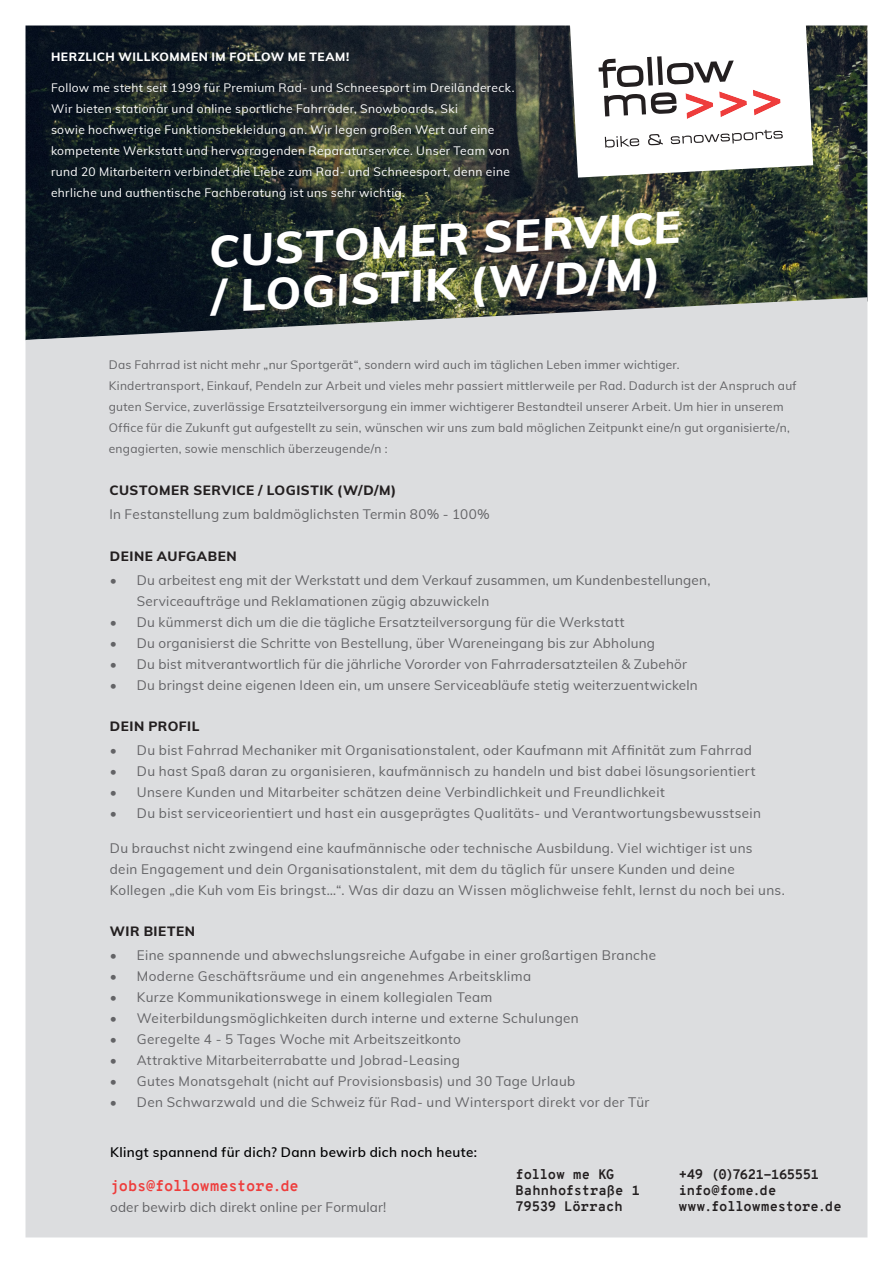
<style>
.page{position:relative;width:893px;height:1263px;background:#fff}
.page>*{position:absolute;margin:0;border:0;box-sizing:border-box;transform-origin:0 0}
.t1{font:italic 800 45px "Muli";color:#fff}
.t2{font:700 15px "Overpass Mono";letter-spacing:-.02em;color:#ee3d3c}
.Detailtext{font:13.5px/21px "Muli";letter-spacing:.025em;color:#636366}
.t3{font:700 13.5px "Overpass Mono";letter-spacing:-.015em;color:#231f20}
.Detailtext-2{font:800 13.5px "Muli";letter-spacing:.04em;color:#231f20}
.Detailtext-3{font:600 13.5px "Muli";letter-spacing:.025em;color:#000001}
.t4{font:700 13.5px "Overpass Mono";letter-spacing:.01em;color:#231f20}
.Detailtext-4{font:12px/21px "Muli";letter-spacing:.02em;color:#636366}
.Detailtext-5{font:12px/21px "Muli";letter-spacing:.03em;color:#fff}
.Detailtext-6{font:800 12px "Muli";letter-spacing:.04em;color:#fff}
</style>
<div class="page">
<img style="left:26px;top:26px;width:841px;height:271px">
<div style="left:26px;top:297px;width:841px;height:940px;background:#dcdddf"></div>
<svg style="left:569px;top:25px;width:244px;height:153px"></svg>
<p class="Detailtext-6" style="left:51px;top:48px;width:300px">HERZLICH WILLKOMMEN IM FOLLOW ME TEAM!</p>
<p class="Detailtext-5" style="left:51px;top:77px;width:465px">Follow me steht seit 1999 für Premium Rad- und Schneesport im Dreiländereck.<br>Wir bieten stationär und online sportliche Fahrräder, Snowboards, Ski</p>
<p class="Detailtext-5" style="left:51px;top:119px;width:445px">sowie hochwertige Funktionsbekleidung an. Wir legen großen Wert auf eine</p>
<p class="Detailtext-5" style="left:51px;top:140px;width:460px;text-align:justify">kompetente Werkstatt und hervorragenden Reparaturservice. Unser Team von rund 20 Mitarbeitern verbindet die Liebe zum Rad- und Schneesport, denn eine ehrliche und authentische Fachberatung ist uns sehr wichtig.</p>
<p class="t1" style="left:207px;top:219px;width:473px;rotate:-3deg">CUSTOMER SERVICE</p>
<p class="t1" style="left:210px;top:264px;width:451px;rotate:-3deg">/ LOGISTIK (W/D/M)</p>
<p class="Detailtext-4" style="left:109px;top:354px;width:572px">Das Fahrrad ist nicht mehr „nur Sportgerät“, sondern wird auch im täglichen Leben immer wichtiger.</p>
<p class="Detailtext-4" style="left:109px;top:375px;width:689px">Kindertransport, Einkauf, Pendeln zur Arbeit und vieles mehr passiert mittlerweile per Rad. Dadurch ist der Anspruch auf guten Service, zuverlässige Ersatzteilversorgung ein immer wichtigerer Bestandteil unserer Arbeit. Um hier in unserem Office für die Zukunft gut aufgestellt zu sein, wünschen wir uns zum bald möglichen Zeitpunkt eine/n gut organisierte/n, engagierten, sowie menschlich überzeugende/n :</p>
<p class="Detailtext-2" style="left:109px;top:480px;width:288px">CUSTOMER SERVICE / LOGISTIK (W/D/M)</p>
<p class="Detailtext" style="left:109px;top:503px;width:382px">In Festanstellung zum baldmöglichsten Termin 80% - 100%</p>
<p class="Detailtext-2" style="left:110px;top:546px;width:128px">DEINE AUFGABEN</p>
<p class="Detailtext" style="left:137px;top:569px;width:575px;text-indent:-27px">• Du arbeitest eng mit der Werkstatt und dem Verkauf zusammen, um Kundenbestellungen,<br>Serviceaufträge und Reklamationen zügig abzuwickeln</p>
<p class="Detailtext" style="left:110px;top:611px;width:516px">• Du kümmerst dich um die die tägliche Ersatzteilversorgung für die Werkstatt</p>
<p class="Detailtext" style="left:110px;top:632px;width:547px">• Du organisierst die Schritte von Bestellung, über Wareneingang bis zur Abholung</p>
<p class="Detailtext" style="left:110px;top:653px;width:579px">• Du bist mitverantwortlich für die jährliche Vororder von Fahrradersatzteilen &amp; Zubehör</p>
<p class="Detailtext" style="left:110px;top:674px;width:589px">• Du bringst deine eigenen Ideen ein, um unsere Serviceabläufe stetig weiterzuentwickeln</p>
<p class="Detailtext-2" style="left:110px;top:716px;width:91px">DEIN PROFIL</p>
<p class="Detailtext" style="left:110px;top:739px;width:644px">• Du bist Fahrrad Mechaniker mit Organisationstalent, oder Kaufmann mit Affinität zum Fahrrad</p>
<p class="Detailtext" style="left:110px;top:760px;width:647px">• Du hast Spaß daran zu organisieren, kaufmännisch zu handeln und bist dabei lösungsorientiert</p>
<p class="Detailtext" style="left:110px;top:781px;width:556px">• Unsere Kunden und Mitarbeiter schätzen deine Verbindlichkeit und Freundlichkeit</p>
<p class="Detailtext" style="left:110px;top:802px;width:653px">• Du bist serviceorientiert und hast ein ausgeprägtes Qualitäts- und Verantwortungsbewusstsein</p>
<p class="Detailtext" style="left:110px;top:837px;width:644px">Du brauchst nicht zwingend eine kaufmännische oder technische Ausbildung. Viel wichtiger ist uns</p>
<p class="Detailtext" style="left:110px;top:858px;width:626px">dein Engagement und dein Organisationstalent, mit dem du täglich für unsere Kunden und deine</p>
<p class="Detailtext" style="left:110px;top:879px;width:677px">Kollegen „die Kuh vom Eis bringst…“. Was dir dazu an Wissen möglichweise fehlt, lernst du noch bei uns.</p>
<p class="Detailtext-2" style="left:110px;top:922px;width:87px">WIR BIETEN</p>
<p class="Detailtext" style="left:110px;top:944px;width:548px">• Eine spannende und abwechslungsreiche Aufgabe in einer großartigen Branche</p>
<p class="Detailtext" style="left:110px;top:965px;width:423px">• Moderne Geschäftsräume und ein angenehmes Arbeitsklima</p>
<p class="Detailtext" style="left:110px;top:986px;width:384px">• Kurze Kommunikationswege in einem kollegialen Team</p>
<p class="Detailtext" style="left:110px;top:1007px;width:470px">• Weiterbildungsmöglichkeiten durch interne und externe Schulungen</p>
<p class="Detailtext" style="left:110px;top:1028px;width:353px">• Geregelte 4 - 5 Tages Woche mit Arbeitszeitkonto</p>
<p class="Detailtext" style="left:110px;top:1049px;width:352px">• Attraktive Mitarbeiterrabatte und Jobrad-Leasing</p>
<p class="Detailtext" style="left:110px;top:1070px;width:467px">• Gutes Monatsgehalt (nicht auf Provisionsbasis) und 30 Tage Urlaub</p>
<p class="Detailtext" style="left:110px;top:1091px;width:541px">• Den Schwarzwald und die Schweiz für Rad- und Wintersport direkt vor der Tür</p>
<p class="Detailtext-3" style="left:110px;top:1142px;width:368px">Klingt spannend für dich? Dann bewirb dich noch heute:</p>
<p class="t2" style="left:110px;top:1175px;width:190px">jobs@followmestore.de</p>
<p class="Detailtext" style="left:110px;top:1196px;width:278px">oder bewirb dich direkt online per Formular!</p>
<p class="t3" style="left:516px;top:1165px;width:101px">follow me KG</p>
<p class="t3" style="left:516px;top:1181px;width:126px">Bahnhofstraße 1</p>
<p class="t3" style="left:516px;top:1197px;width:109px">79539 Lörrach</p>
<p class="t3" style="left:679px;top:1165px;width:142px">+49 (0)7621-165551</p>
<p class="t3" style="left:679px;top:1181px;width:99px">info@fome.de</p>
<p class="t4" style="left:679px;top:1197px;width:164px">www.followmestore.de</p>
</div>
